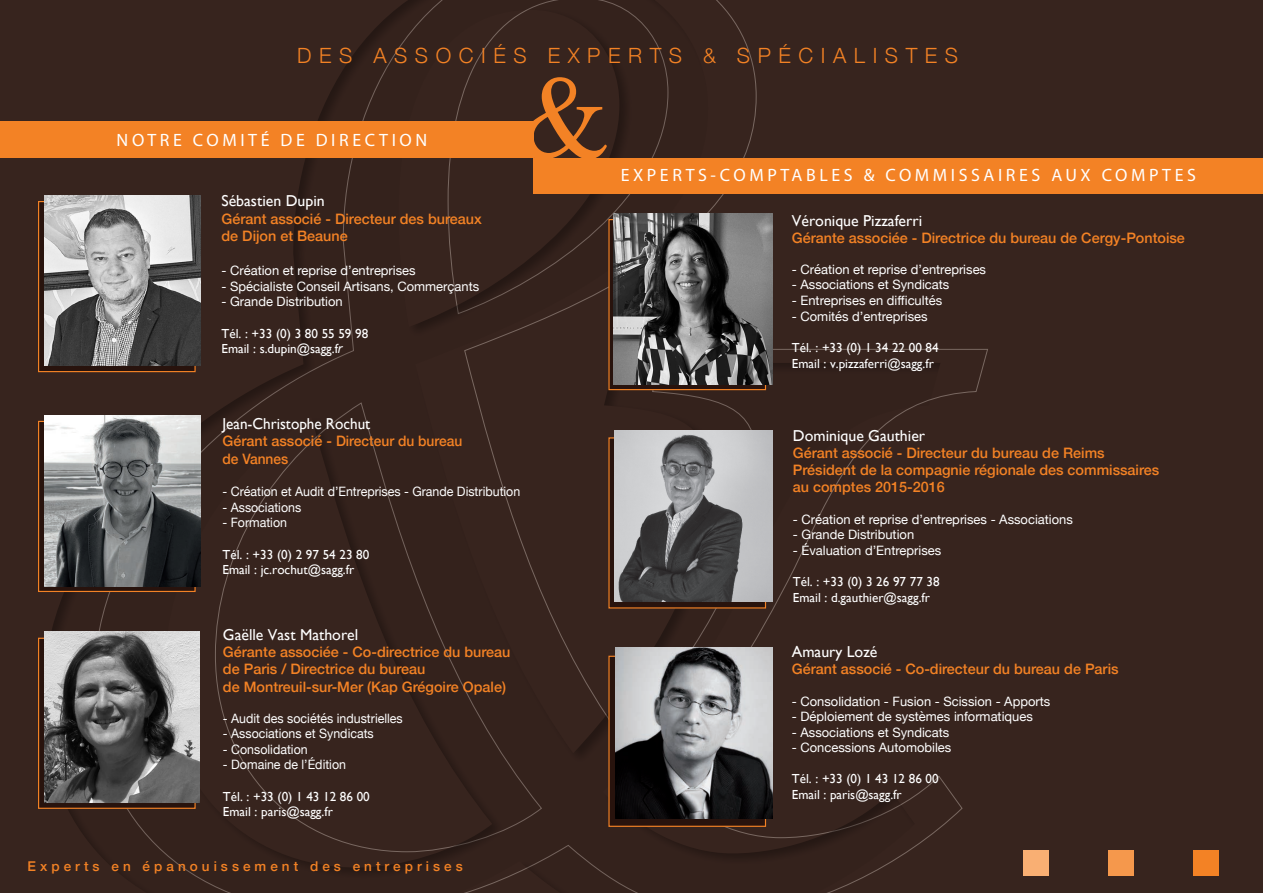
<style>
.page{position:relative;width:1263px;height:893px;background:#37241e}
.page>*{position:absolute;margin:0;border:0;box-sizing:border-box;transform-origin:0 0}
.t1{font:118.95px "Times";color:#f38225}
.t2{font:300 21px "Helvetica Neue";letter-spacing:.36em;color:#f38225}
.t3{font:17.85px "Myriad Pro";letter-spacing:.2em;color:#fff}
.t4{font:15.75px "Gill Sans";color:#fff}
.t5{font:15.75px "Gill Sans";color:#fff;scale:.96 1}
.t6{font:500 14.4px/17.2px "Helvetica Neue";color:#f38225}
.t7{font:500 13.5px "Helvetica Neue";letter-spacing:.3em;color:#f38225}
.t8{font:13.05px/15.8px "Gill Sans";color:#fff}
.t9{font:12.9px "Helvetica Neue";color:#fff}
.t10{font:12.9px "Helvetica Neue";color:#fff;scale:.96 1}
.s1{font-family:"Helvetica Neue";font-style:italic}
</style>
<div class="page">
<div style="left:0;top:121px;width:533px;height:37px;background:#f38225"></div>
<div style="left:533px;top:158px;width:730px;height:35px;background:#f38225"></div>
<div style="left:1023px;top:850px;width:26px;height:26px;background:#f9af73"></div>
<div style="left:1108px;top:850px;width:26px;height:26px;background:#f5984c"></div>
<div style="left:1193px;top:850px;width:26px;height:26px;background:#f38225"></div>
<div style="left:38px;top:201px;width:158px;height:171px;background:#28130d;border:1px solid #f38225"></div>
<div style="left:38px;top:421px;width:158px;height:171px;background:#28130d;border:1px solid #f38225"></div>
<div style="left:38px;top:638px;width:158px;height:171px;background:#28130d;border:1px solid #f38225"></div>
<div style="left:608px;top:219px;width:158px;height:171px;background:linear-gradient(to right,#28130d,#28130d);border:1px solid #f38225"></div>
<div style="left:608px;top:437px;width:158px;height:171px;background:#28130d"></div>
<div style="left:608px;top:656px;width:158px;height:171px;background:#28130d;border:1px solid #f38225"></div>
<img style="left:44px;top:196px;width:157px;height:170px">
<img style="left:614px;top:213px;width:159px;height:171px">
<img style="left:44px;top:632px;width:155px;height:171px">
<img style="left:44px;top:416px;width:157px;height:170px">
<img style="left:615px;top:647px;width:157px;height:171px">
<img style="left:614px;top:430px;width:159px;height:172px">
<h2 class="t2" style="left:297px;top:39px;width:662px">DES ASSOCIÉS EXPERTS &amp; SPÉCIALISTES</h2>
<h3 class="t3" style="left:117px;top:129px;width:312px">NOTRE COMITÉ DE DIRECTION</h3>
<p class="t4" style="left:221px;top:192px;width:105px">Sébastien Dupin</p>
<p class="t6" style="left:221px;top:209px;width:262px">Gérant associé - Directeur des bureaux de Dijon et Beaune</p>
<p class="t9" style="left:221px;top:261px;width:196px">- Création et reprise d’entreprises</p>
<p class="t9" style="left:221px;top:277px;width:259px">- Spécialiste Conseil Artisans, Commerçants</p>
<p class="t9" style="left:221px;top:293px;width:123px">- Grande Distribution</p>
<p class="t8" style="left:221px;top:325px;width:148px">Tél. : +33 (0) 3 80 55 59 98<br>Email : s.dupin@sagg.f<span class="s1">r</span></p>
<h1 class="t1" style="left:518px;top:6px;width:94px">&amp;</h1>
<h3 class="t3" style="left:621px;top:164px;width:577px">EXPERTS-COMPTABLES &amp; COMMISSAIRES AUX COMPTES</h3>
<p class="t4" style="left:792px;top:211px;width:132px">Véronique Pizzaferri</p>
<p class="t6" style="left:792px;top:228px;width:395px">Gérante associée - Directrice du bureau de Cergy-Pontoise</p>
<p class="t9" style="left:792px;top:260px;width:196px">- Création et reprise d’entreprises</p>
<p class="t9" style="left:792px;top:276px;width:159px">- Associations et Syndicats</p>
<p class="t9" style="left:792px;top:291px;width:152px">- Entreprises en difficultés</p>
<p class="t9" style="left:792px;top:307px;width:137px">- Comités d’entreprises</p>
<p class="t8" style="left:792px;top:339px;width:148px">Tél. : +33 (0) 1 34 22 00 84<br>Email : v.pizzaferri@sagg.fr</p>
<p class="t5" style="left:222px;top:414px;width:155px">Jean-Christophe Rochut</p>
<p class="t6" style="left:222px;top:431px;width:241px">Gérant associé - Directeur du bureau de Vannes</p>
<p class="t10" style="left:222px;top:482px;width:312px">- Création et Audit d’Entreprises - Grande Distribution</p>
<p class="t10" style="left:222px;top:498px;width:84px">- Associations</p>
<p class="t10" style="left:222px;top:514px;width:69px">- Formation</p>
<p class="t8" style="left:222px;top:546px;width:148px">Tél. : +33 (0) 2 97 54 23 80<br>Email : jc.rochut@sagg.fr</p>
<p class="t4" style="left:223px;top:625px;width:137px">Gaëlle Vast Mathorel</p>
<p class="t6" style="left:223px;top:642px;width:289px">Gérante associée - Co-directrice du bureau de Paris / Directrice du bureau<br>de Montreuil-sur-Mer (Kap Grégoire Opale)</p>
<p class="t10" style="left:223px;top:709px;width:189px">- Audit des sociétés industrielles</p>
<p class="t10" style="left:223px;top:724px;width:159px">- Associations et Syndicats</p>
<p class="t10" style="left:223px;top:740px;width:90px">- Consolidation</p>
<p class="t10" style="left:223px;top:755px;width:130px">- Domaine de l’Édition</p>
<p class="t8" style="left:223px;top:788px;width:148px">Tél. : +33 (0) 1 43 12 86 00<br>Email : paris@sagg.fr</p>
<p class="t7" style="left:28px;top:856px;width:437px">Experts en épanouissement des entreprises</p>
<p class="t4" style="left:793px;top:426px;width:134px">Dominique Gauthier</p>
<p class="t6" style="left:793px;top:443px;width:368px">Gérant associé - Directeur du bureau de Reims<br>Président de la compagnie régionale des commissaires au comptes 2015-2016</p>
<p class="t9" style="left:793px;top:510px;width:282px">- Création et reprise d’entreprises - Associations</p>
<p class="t9" style="left:793px;top:525px;width:123px">- Grande Distribution</p>
<p class="t9" style="left:793px;top:541px;width:150px">- Évaluation d’Entreprises</p>
<p class="t8" style="left:793px;top:573px;width:148px">Tél. : +33 (0) 3 26 97 77 38<br>Email : d.gauthier@sagg.fr</p>
<p class="t4" style="left:792px;top:643px;width:87px">Amaury Lozé</p>
<p class="t6" style="left:792px;top:660px;width:328px">Gérant associé - Co-directeur du bureau de Paris</p>
<p class="t9" style="left:792px;top:692px;width:260px">- Consolidation - Fusion - Scission - Apports</p>
<p class="t9" style="left:792px;top:707px;width:242px">- Déploiement de systèmes informatiques</p>
<p class="t9" style="left:792px;top:723px;width:159px">- Associations et Syndicats</p>
<p class="t9" style="left:792px;top:738px;width:161px">- Concessions Automobiles</p>
<p class="t8" style="left:792px;top:771px;width:148px">Tél. : +33 (0) 1 43 12 86 00<br>Email : paris@sagg.fr</p>
</div>
